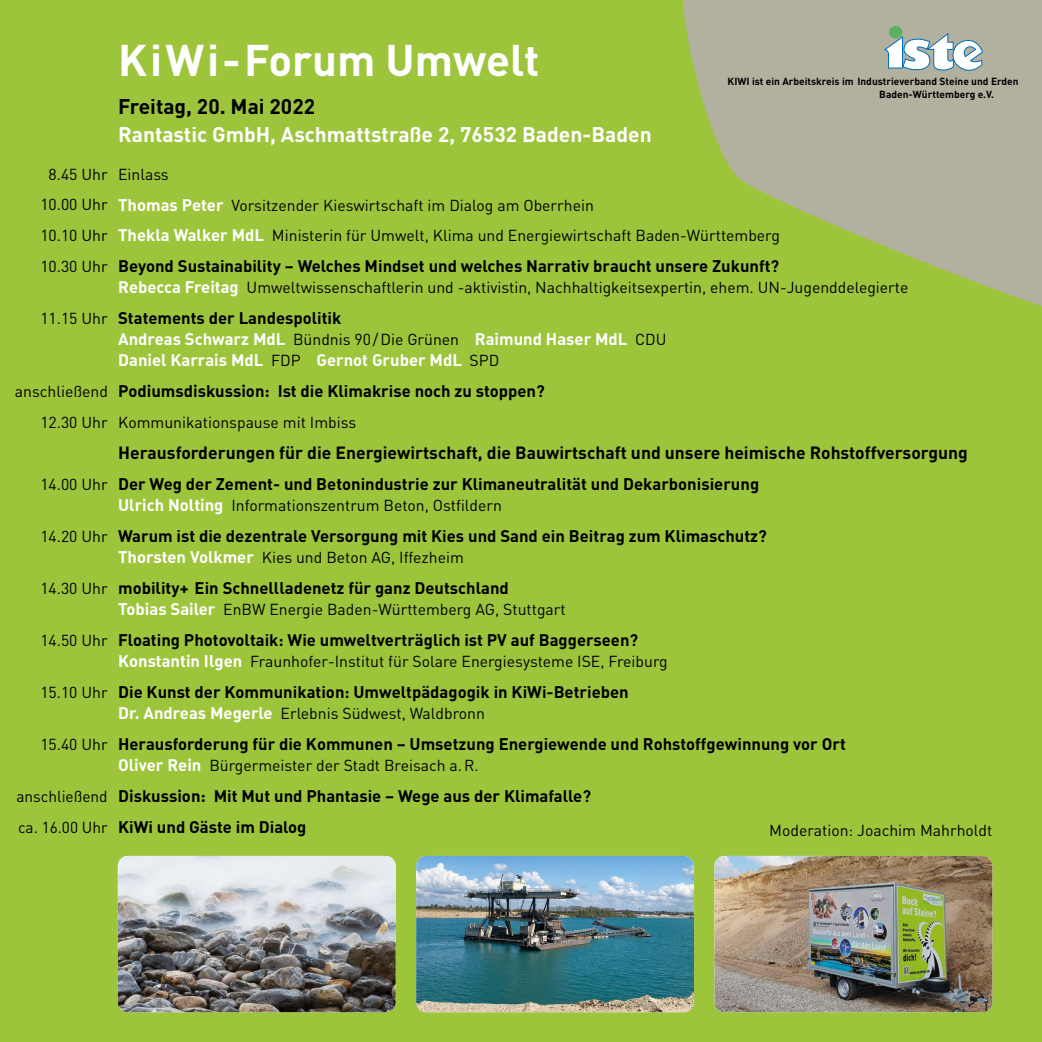
<style>
.page{position:relative;width:1042px;height:1042px;background:#9dc53c}
.page>*{position:absolute;margin:0;border:0;box-sizing:border-box;transform-origin:0 0}
.t1{font:700 43.75px "DIN";color:#fff}
.t2{font:700 21px "DIN";color:#fff}
.t3{font:700 21px "DIN";color:#000}
.t4{font:700 17.5px "DIN";color:#000}
.t5{font:700 16.62px/31px "DIN";color:#000}
.t6{font:16.62px/21px "DIN Bold Alternate";color:#fff}
.t7{font:15.75px/31px "DIN";color:#000}
.t8{font:700 10.15px/12.6px "DIN";color:#000}
.s1{font-family:"DIN Bold Alternate";font-size:16.62px;color:#fff}
.s2{font-weight:400;font-size:15.75px}
.s3{font-family:"DIN";font-size:15.75px;color:#000}
.s4{font-family:"DIN Bold Alternate";font-weight:400}
</style>
<div class="page">
<svg style="left:682px;top:0;width:360px;height:306px;fill:#b2b09e"></svg>
<img style="left:714px;top:856px;width:278px;height:156px">
<div style="left:889px;top:26px;width:13px;height:12px;background:#5ab35b;border-radius:50%"></div>
<svg style="left:884px;top:32px;width:99px;height:40px;background:#becccd"></svg>
<img style="left:118px;top:856px;width:278px;height:156px">
<img style="left:416px;top:856px;width:278px;height:156px">
<h1 class="t1" style="left:118px;top:32px;width:423px">KiWi-Forum Umwelt</h1>
<p class="t3" style="left:118px;top:92px;width:199px">Freitag, 20. Mai 2022</p>
<p class="t2" style="left:118px;top:120px;width:535px">Rantastic GmbH, Aschmattstraße 2, 76532 Baden-Baden</p>
<p class="t8" style="left:879px;top:75px;width:141px;text-indent:-152px">KIWI ist ein Arbeitskreis im Industrieverband Steine und Erden<br>Baden-Württemberg e.V.</p>
<p class="t7" style="left:40px;top:158px;width:741px;text-indent:8px">8.45 Uhr Einlass<br>10.00 Uhr <span class="s1">Thomas Peter</span> Vorsitzender Kieswirtschaft im Dialog am Oberrhein<br>10.10 Uhr <span class="s1">Thekla Walker MdL</span> Ministerin für Umwelt, Klima und Energiewirtschaft Baden-Württemberg</p>
<p class="t5" style="left:40px;top:250px;width:740px"><span class="s2">10.30 Uhr</span> Beyond Sustainability – Welches Mindset und welches Narrativ braucht unsere Zukunft?</p>
<p class="t7" style="left:118px;top:272px;width:792px"><span class="s1">Rebecca Freitag</span> Umweltwissenschaftlerin und -aktivistin, Nachhaltigkeitsexpertin, ehem. UN-Jugenddelegierte</p>
<p class="t5" style="left:40px;top:302px;width:303px"><span class="s2">11.15 Uhr</span> Statements der Landespolitik</p>
<p class="t6" style="left:118px;top:328px;width:550px">Andreas Schwarz MdL <span class="s3">Bündnis 90/Die Grünen</span> Raimund Haser MdL <span class="s3">CDU<br></span>Daniel Karrais MdL <span class="s3">FDP</span> Gernot Gruber MdL <span class="s3">SPD</span></p>
<p class="t5" style="left:15px;top:375px;width:531px"><span class="s2">anschließend</span> <span class="s4">Podiumsdiskussion:</span> Ist die Klimakrise noch zu stoppen?</p>
<p class="t7" style="left:40px;top:407px;width:317px">12.30 Uhr Kommunikationspause mit Imbiss</p>
<p class="t4" style="left:118px;top:441px;width:851px">Herausforderungen für die Energiewirtschaft, die Bauwirtschaft und unsere heimische Rohstoffversorgung</p>
<p class="t5" style="left:40px;top:468px;width:720px"><span class="s2">14.00 Uhr</span> Der Weg der Zement- und Betonindustrie zur Klimaneutralität und Dekarbonisierung</p>
<p class="t7" style="left:118px;top:489px;width:385px"><span class="s1">Ulrich Nolting</span> Informationszentrum Beton, Ostfildern</p>
<p class="t5" style="left:40px;top:520px;width:728px"><span class="s2">14.20 Uhr</span> Warum ist die dezentrale Versorgung mit Kies und Sand ein Beitrag zum Klimaschutz?</p>
<p class="t7" style="left:118px;top:541px;width:347px"><span class="s1">Thorsten Volkmer</span> Kies und Beton AG, Iffezheim</p>
<p class="t5" style="left:40px;top:572px;width:470px"><span class="s2">14.30 Uhr</span> mobility+ Ein Schnellladenetz für ganz Deutschland</p>
<p class="t7" style="left:118px;top:593px;width:449px"><span class="s1">Tobias Sailer</span> EnBW Energie Baden-Württemberg AG, Stuttgart</p>
<p class="t5" style="left:40px;top:623px;width:599px"><span class="s2">14.50 Uhr</span> Floating Photovoltaik: Wie umweltverträglich ist PV auf Baggerseen?</p>
<p class="t7" style="left:118px;top:645px;width:551px"><span class="s1">Konstantin Ilgen</span> Fraunhofer-Institut für Solare Energiesysteme ISE, Freiburg</p>
<p class="t5" style="left:40px;top:675px;width:590px"><span class="s2">15.10 Uhr</span> Die Kunst der Kommunikation: Umweltpädagogik in KiWi-Betrieben</p>
<p class="t7" style="left:118px;top:697px;width:368px"><span class="s1">Dr. Andreas Megerle</span> Erlebnis Südwest, Waldbronn</p>
<p class="t5" style="left:40px;top:727px;width:807px"><span class="s2">15.40 Uhr</span> Herausforderung für die Kommunen – Umsetzung Energiewende und Rohstoffgewinnung vor Ort</p>
<p class="t7" style="left:118px;top:749px;width:362px"><span class="s1">Oliver Rein</span> Bürgermeister der Stadt Breisach a.R.</p>
<p class="t5" style="left:16px;top:779px;width:576px"><span class="s2">anschließend</span> <span class="s4">Diskussion:</span> Mit Mut und Phantasie – Wege aus der Klimafalle? <span class="s2">ca. 16.00 Uhr</span> KiWi und Gäste im Dialog</p>
<p class="t7" style="left:769px;top:815px;width:225px">Moderation: Joachim Mahrholdt</p>
</div>
